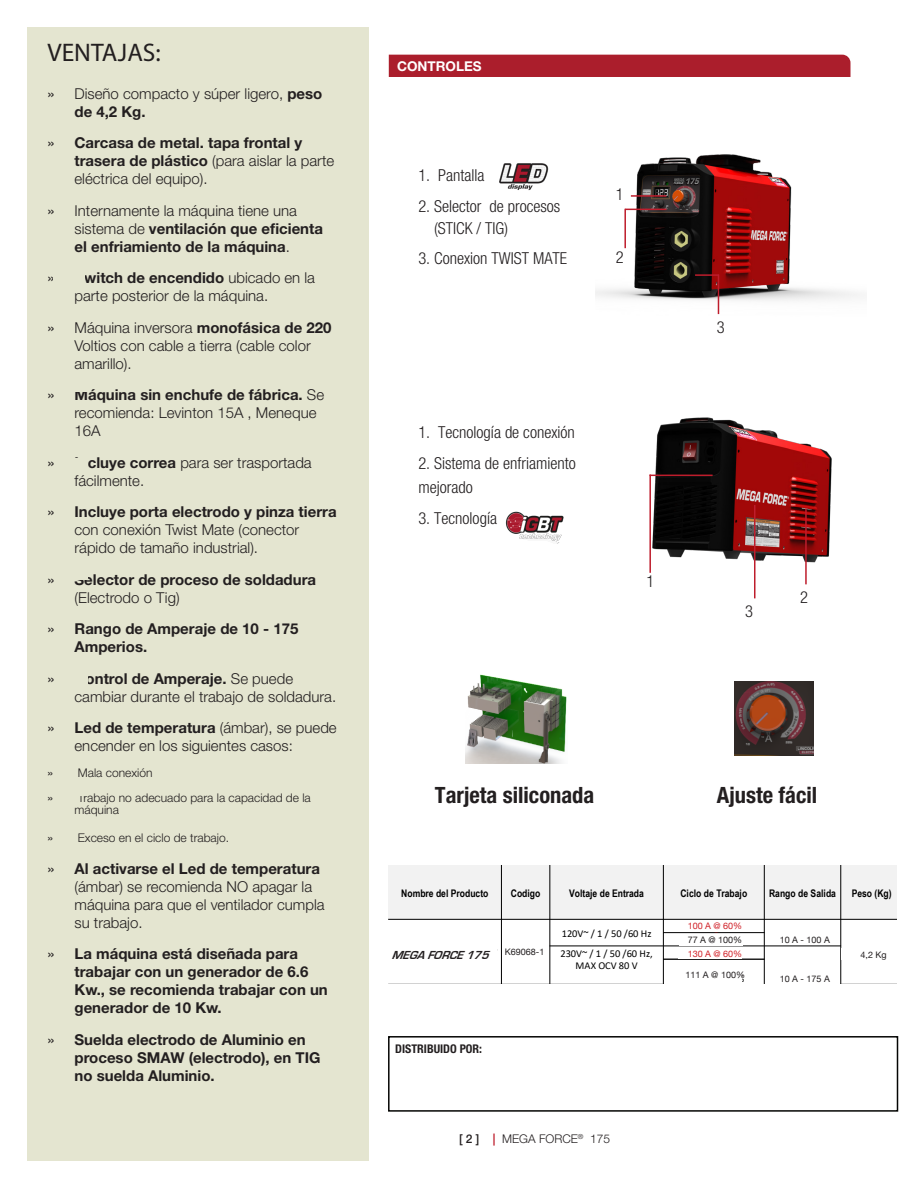
<style>
.page{position:relative;width:918px;height:1188px;background:#fff}
.page>*{position:absolute;margin:0;border:0;box-sizing:border-box;transform-origin:0 0}
.t1{font:25.5px "Myriad Pro";color:#231f20}
._04-Main_Text{font:700 condensed 22.5px "Helvetica Neue LT Std";color:#231f20}
._04-Main_Text-2{font:300 condensed 16.5px/24px "Helvetica Neue LT Std";color:#231f20}
.t2{font:300 15px/18px "Helvetica Neue LT Std";color:#231f20}
.t3{font:700 15px/18px "Helvetica Neue LT Std";color:#231f20}
.Red_Sub_Head{font:700 13.5px "Helvetica Neue LT Std";color:#fff}
.t4{font:300 12px/12px "Helvetica Neue LT Std";color:#231f20}
._04-Main_Text-3{font:700 condensed 12px "Helvetica Neue LT Std";color:#231f20}
.t5{font:italic 700 12px "Eurostile";color:#231f20}
.t6{font:10.5px/11.7px "Calibri";letter-spacing:-.005em;color:#000;text-align:center}
.t7{font:700 10.5px "Arial Narrow";color:#000}
.t8{font:italic 900 10.5px "Arial";color:#000}
.t9{font:700 10.5px "Calibri";letter-spacing:-.005em;color:#c00000}
.t10{font:9px "Helvetica Neue";color:#231f20}
.t11{font:9px "Helvetica Neue";color:#d1232a}
.s1{font-weight:400}
.s2{font-weight:700}
.s3{font-weight:300}
.s4{font-family:"Calibri";font-weight:400;font-style:normal}
.s5{font-weight:500}
.s6{font-weight:500;color:#be1d2c}
</style>
<div class="page">
<div style="left:27px;top:27px;width:342px;height:1134px;background:#e4e5d0"></div>
<div style="left:389px;top:55px;width:461px;height:22px;background:#ab1e2c"></div>
<img style="left:505px;top:511px;width:59px;height:33px">
<img style="left:499px;top:163px;width:50px;height:27px">
<img style="left:595px;top:154px;width:265px;height:161px">
<img style="left:649px;top:417px;width:183px;height:163px">
<hr style="left:631px;top:195px;width:35px;height:2px;background:#be1d2c">
<hr style="left:625px;top:209px;width:42px;height:1px;background:#be1d2c">
<hr style="left:695px;top:274px;width:24px;height:2px;background:#be1d2c">
<hr style="left:650px;top:475px;width:63px;height:1px;background:#be1d2c">
<hr style="left:718px;top:275px;width:1px;height:39px;background:#be1d2c">
<hr style="left:624px;top:209px;width:2px;height:39px;background:#be1d2c">
<hr style="left:649px;top:475px;width:2px;height:98px;background:#be1d2c">
<hr style="left:805px;top:508px;width:2px;height:76px;background:#be1d2c">
<hr style="left:754px;top:505px;width:1px;height:93px;background:#be1d2c">
<img style="left:465px;top:674px;width:102px;height:90px">
<img style="left:735px;top:682px;width:78px;height:74px">
<div style="left:388px;top:865px;width:113px;height:54px;background:#f2f2f2"></div>
<div style="left:501px;top:865px;width:49px;height:54px;background:#f2f2f2"></div>
<div style="left:550px;top:865px;width:113px;height:54px;background:#f2f2f2"></div>
<div style="left:663px;top:865px;width:101px;height:54px;background:#f2f2f2"></div>
<div style="left:764px;top:865px;width:77px;height:54px;background:#f2f2f2"></div>
<div style="left:841px;top:865px;width:55px;height:54px;background:#f2f2f2"></div>
<hr style="left:501px;top:865px;width:1px;height:118px;background:#000">
<hr style="left:550px;top:865px;width:1px;height:118px;background:#000">
<hr style="left:663px;top:865px;width:1px;height:118px;background:#000">
<hr style="left:764px;top:865px;width:1px;height:118px;background:#000">
<hr style="left:840px;top:865px;width:1px;height:118px;background:#000">
<hr style="left:388px;top:919px;width:508px;height:1px;background:#000">
<hr style="left:663px;top:932px;width:102px;height:1px;background:#000">
<hr style="left:550px;top:946px;width:291px;height:1px;background:#000">
<hr style="left:663px;top:959px;width:102px;height:1px;background:#000">
<div style="left:388px;top:1036px;width:510px;height:76px;border:2px solid #040503"></div>
<p class="t1" style="left:48px;top:36px;width:115px">VENTAJAS:</p>
<p class="t2" style="left:75px;top:84px;width:249px;text-indent:-27px"><span class="s1">»</span> Diseño compacto y súper ligero, <span class="s2">peso de 4,2 Kg.</span></p>
<p class="t3" style="left:75px;top:134px;width:261px;text-indent:-27px"><span class="s1">»</span> Carcasa de metal. tapa frontal y trasera de plástico <span class="s3">(para aislar la parte eléctrica del equipo).</span></p>
<p class="t3" style="left:75px;top:201px;width:250px;text-indent:-27px"><span class="s1">»</span> <span class="s3">Internamente la máquina tiene una sistema de</span> ventilación que eficienta el enfriamiento de la máquina<span class="s3">.</span></p>
<p class="t2" style="left:75px;top:269px;width:242px;text-indent:-27px"><span class="s1">»</span> <span class="s2">Switch de encendido</span> ubicado en la parte posterior de la máquina.</p>
<p class="t2" style="left:75px;top:318px;width:258px;text-indent:-27px"><span class="s1">»</span> Máquina inversora <span class="s2">monofásica de 220<br></span>Voltios con cable a tierra (cable color amarillo).</p>
<p class="t2" style="left:75px;top:386px;width:251px;text-indent:-27px"><span class="s1">»</span> <span class="s2">Máquina sin enchufe de fábrica.</span> Se recomienda: Levinton 15A , Meneque<br>16A</p>
<p class="t2" style="left:75px;top:453px;width:239px;text-indent:-27px"><span class="s1">»</span> <span class="s2">Incluye correa</span> para ser trasportada fácilmente.</p>
<p class="t2" style="left:75px;top:503px;width:264px;text-indent:-27px"><span class="s1">»</span> <span class="s2">Incluye porta electrodo y pinza tierra </span>con conexión Twist Mate (conector rápido de tamaño industrial).</p>
<p class="t3" style="left:75px;top:570px;width:243px;text-indent:-27px"><span class="s1">»</span> Selector de proceso de soldadura <span class="s3">(Electrodo o Tig)</span></p>
<p class="t3" style="left:75px;top:620px;width:225px;text-indent:-27px"><span class="s1">»</span> Rango de Amperaje de 10 - 175<br>Amperios.</p>
<p class="t2" style="left:75px;top:669px;width:263px;text-indent:-27px"><span class="s1">»</span> <span class="s2">Control de Amperaje.</span> Se puede cambiar durante el trabajo de soldadura.</p>
<p class="t2" style="left:75px;top:719px;width:264px;text-indent:-27px"><span class="s1">»</span> <span class="s2">Led de temperatura</span> (ámbar), se puede encender en los siguientes casos:</p>
<p class="t4" style="left:48px;top:766px;width:107px"><span class="s1">»</span> Mala conexión</p>
<p class="t4" style="left:75px;top:792px;width:238px;text-indent:-27px"><span class="s1">»</span> Trabajo no adecuado para la capacidad de la máquina</p>
<p class="t4" style="left:48px;top:832px;width:183px"><span class="s1">»</span> Exceso en el ciclo de trabajo.</p>
<p class="t2" style="left:75px;top:859px;width:252px;text-indent:-27px"><span class="s1">»</span> <span class="s2">Al activarse el Led de temperatura </span>(ámbar) se recomienda NO apagar la máquina para que el ventilador cumpla su trabajo.</p>
<p class="t3" style="left:75px;top:945px;width:255px;text-indent:-27px"><span class="s1">»</span> La máquina está diseñada para trabajar con un generador de 6.6<br>Kw., se recomienda trabajar con un generador de 10 Kw.</p>
<p class="t3" style="left:75px;top:1030px;width:248px;text-indent:-27px"><span class="s1">»</span> Suelda electrodo de Aluminio en proceso SMAW (electrodo), en TIG no suelda Aluminio.</p>
<p class="Red_Sub_Head" style="left:397px;top:57px;width:86px">CONTROLES</p>
<p class="_04-Main_Text-2" style="left:418px;top:163px;width:68px">1. Pantalla</p>
<p class="_04-Main_Text-2" style="left:418px;top:194px;width:143px">2. Selector de procesos</p>
<p class="_04-Main_Text-2" style="left:434px;top:216px;width:75px">(STICK / TIG)</p>
<p class="_04-Main_Text-2" style="left:418px;top:246px;width:150px">3. Conexion TWIST MATE</p>
<p class="_04-Main_Text-2" style="left:616px;top:183px;width:9px">1</p>
<p class="_04-Main_Text-2" style="left:616px;top:245px;width:9px">2</p>
<p class="_04-Main_Text-2" style="left:418px;top:420px;width:158px">1. Tecnología de conexión</p>
<p class="_04-Main_Text-2" style="left:418px;top:451px;width:159px">2. Sistema de enfriamiento mejorado</p>
<p class="_04-Main_Text-2" style="left:418px;top:506px;width:80px">3. Tecnología</p>
<p class="_04-Main_Text-2" style="left:647px;top:569px;width:9px">1</p>
<p class="_04-Main_Text-2" style="left:717px;top:315px;width:9px">3</p>
<p class="_04-Main_Text-2" style="left:745px;top:599px;width:9px">3</p>
<p class="_04-Main_Text-2" style="left:800px;top:585px;width:9px">2</p>
<p class="_04-Main_Text" style="left:435px;top:781px;width:161px">Tarjeta siliconada</p>
<p class="_04-Main_Text" style="left:717px;top:781px;width:102px">Ajuste fácil</p>
<p class="t7" style="left:401px;top:885px;width:89px">Nombre del Producto</p>
<p class="t7" style="left:511px;top:885px;width:31px">Codigo</p>
<p class="t7" style="left:569px;top:885px;width:76px">Voltaje de Entrada</p>
<p class="t7" style="left:680px;top:885px;width:68px">Ciclo de Trabajo</p>
<p class="t7" style="left:769px;top:885px;width:68px">Rango de Salida</p>
<p class="t7" style="left:852px;top:885px;width:41px">Peso (Kg)</p>
<p class="t5" style="left:392px;top:949px;width:103px">MEGAFORCE175</p>
<p class="t10" style="left:505px;top:946px;width:41px">K69068-1</p>
<p class="t8" style="left:394px;top:946px;width:153px">MEGAFORCE225 <span class="s4">K 6 9 0 6 9 - 1</span></p>
<p class="t11" style="left:688px;top:920px;width:56px">100 A @ 60%</p>
<p class="t11" style="left:688px;top:947px;width:56px">130 A @ 60%</p>
<p class="t9" style="left:686px;top:920px;width:58px">110 A @ 60%</p>
<p class="t6" style="left:562px;top:928px;width:91px">120V~ / 1 / 50 /60 Hz</p>
<p class="t10" style="left:688px;top:934px;width:56px">77 A @ 100%</p>
<p class="t10" style="left:780px;top:933px;width:52px">10 A - 100 A</p>
<p class="t6" style="left:686px;top:934px;width:57px">85 A @ 100%</p>
<p class="t6" style="left:777px;top:934px;width:52px">10 A - 110 A</p>
<p class="t6" style="left:561px;top:947px;width:94px">230V~ / 1 / 50 /60 Hz,<br>MAX OCV 80 V</p>
<p class="t9" style="left:686px;top:946px;width:58px">225 A @ 40%</p>
<p class="t6" style="left:683px;top:972px;width:63px">142 A @ 100%</p>
<p class="t6" style="left:777px;top:972px;width:52px">10 A - 225 A</p>
<p class="t10" style="left:685px;top:968px;width:61px">111 A @ 100%</p>
<p class="t10" style="left:780px;top:972px;width:52px">10 A - 175 A</p>
<p class="_04-Main_Text-3" style="left:395px;top:1041px;width:88px">DISTRIBUIDO POR:</p>
<p class="t6" style="left:865px;top:947px;width:15px">4,7</p>
<p class="t10" style="left:861px;top:948px;width:28px">4,2 Kg</p>
<p class="t4" style="left:459px;top:1132px;width:153px"><span class="s5">[ 2 ]</span> <span class="s6">|</span> MEGA FORCE<sup>®</sup> 175</p>
</div>
